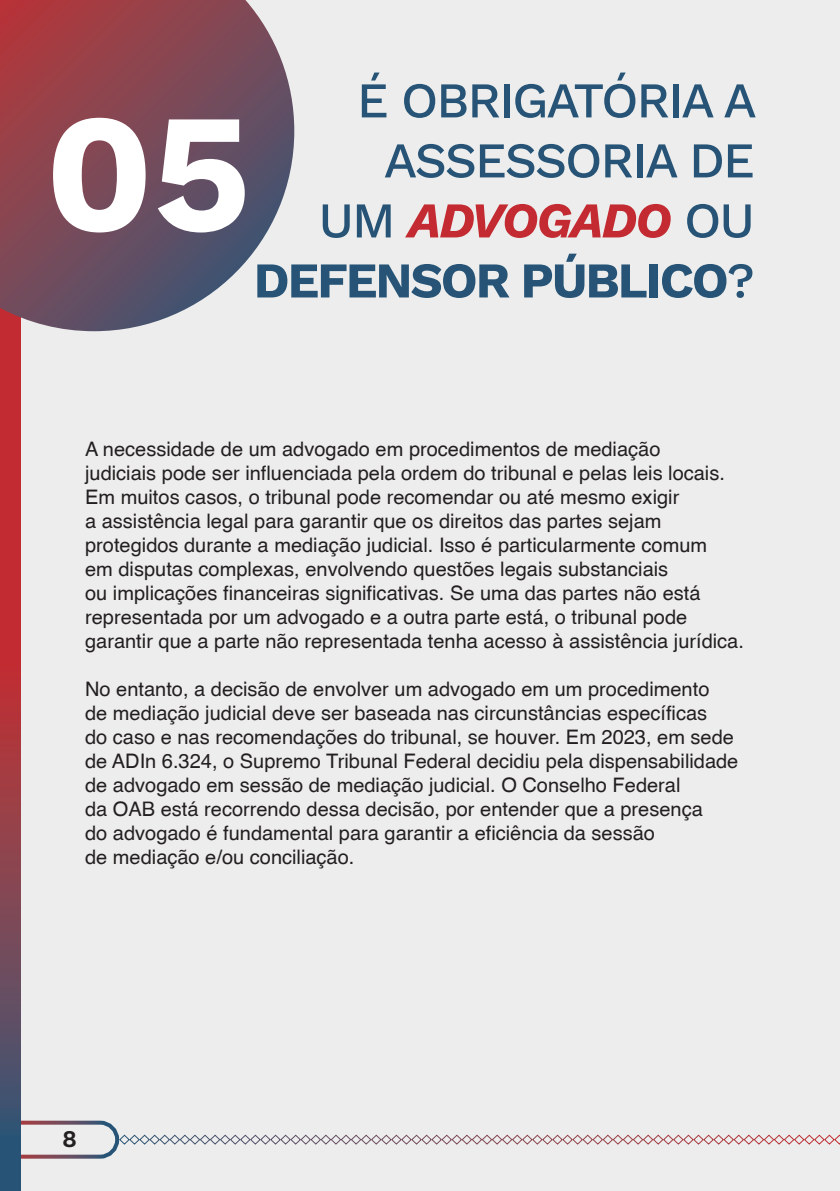
<style>
.page{position:relative;width:840px;height:1191px;background:#fff}
.page>*{position:absolute;margin:0;border:0;box-sizing:border-box;transform-origin:0 0}
.t1{font:700 168.8px "Work Sans";color:#fff}
.t2{font:500 50px/60px "Work Sans";letter-spacing:-.04em;color:#275476;text-align:right}
.t3{font:600 24px "Work Sans";color:#231f20}
.t4{font:20px/24px "Helvetica";color:#231f20}
.s1{font-weight:700;font-style:italic;color:#c32a31}
.s2{font-weight:700}
</style>
<div class="page">
<div style="left:0;top:0;width:839px;height:1191px;background:#ecedec"></div>
<svg style="left:0;top:331px;width:20px;height:860px;background:#983a46"></svg>
<svg style="left:0;top:1120px;width:839px;height:38px"></svg>
<svg style="left:0;top:0;width:294px;height:331px;background:#845967"></svg>
<p class="t1" style="left:45px;top:45px;width:207px">05</p>
<p class="t2" style="left:253px;top:68px;width:504px">É OBRIGATÓRIA A<br>ASSESSORIA DE<br>UM <span class="s1">ADVOGADO</span> OU<br><span class="s2">DEFENSOR PÚBLICO</span>?</p>
<p class="t4" style="left:85px;top:436px;width:660px">A necessidade de um advogado em procedimentos de mediação<br>judiciais pode ser influenciada pela ordem do tribunal e pelas leis locais.<br>Em muitos casos, o tribunal pode recomendar ou até mesmo exigir<br>a assistência legal para garantir que os direitos das partes sejam protegidos durante a mediação judicial. Isso é particularmente comum<br>em disputas complexas, envolvendo questões legais substanciais<br>ou implicações financeiras significativas. Se uma das partes não está representada por um advogado e a outra parte está, o tribunal pode garantir que a parte não representada tenha acesso à assistência jurídica.</p>
<p class="t4" style="left:85px;top:676px;width:654px">No entanto, a decisão de envolver um advogado em um procedimento<br>de mediação judicial deve ser baseada nas circunstâncias específicas<br>do caso e nas recomendações do tribunal, se houver. Em 2023, em sede de ADIn 6.324, o Supremo Tribunal Federal decidiu pela dispensabilidade de advogado em sessão de mediação judicial. O Conselho Federal<br>da OAB está recorrendo dessa decisão, por entender que a presença<br>do advogado é fundamental para garantir a eficiência da sessão<br>de mediação e/ou conciliação.</p>
<p class="t3" style="left:62px;top:1120px;width:16px">8</p>
</div>
